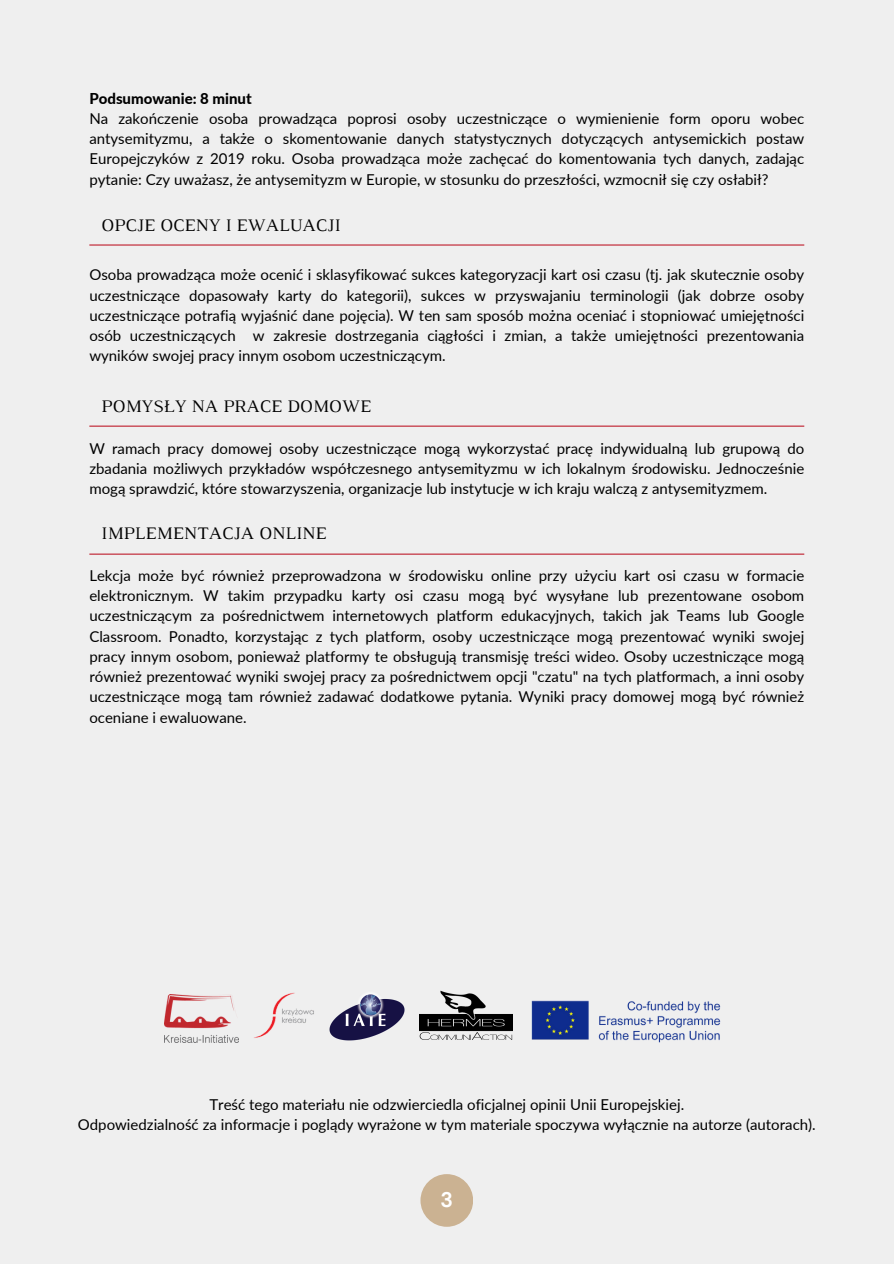
<style>
.page{position:relative;width:894px;height:1264px;background:#fff}
.page>*{position:absolute;margin:0;border:0;box-sizing:border-box;transform-origin:0 0}
.t1{font:700 21px "DM Sans";color:#fff}
.t2{font:18px "Luthier";color:#000}
.t3{font:15px/20.2px "Lato";color:#000;text-align:justify}
.t4{font:800 15px "Lato";color:#000}
</style>
<div class="page">
<div style="left:0;top:0;width:893px;height:1263px;background:#efefef"></div>
<hr style="left:89px;top:244px;width:715px;height:1px;background:#bf1e2d">
<div style="left:420px;top:1174px;width:53px;height:52px;background:#cbb292;border-radius:50%"></div>
<hr style="left:89px;top:425px;width:715px;height:2px;background:#bf1e2d">
<hr style="left:89px;top:553px;width:715px;height:1px;background:#bf1e2d">
<img style="left:164px;top:994px;width:74px;height:48px">
<img style="left:329px;top:993px;width:76px;height:48px">
<img style="left:420px;top:990px;width:92px;height:49px">
<img style="left:531px;top:1000px;width:190px;height:43px">
<img style="left:238px;top:992px;width:76px;height:51px">
<p class="t4" style="left:89px;top:89px;width:164px">Podsumowanie: 8 minut</p>
<p class="t3" style="left:89px;top:108px;width:716px">Na zakończenie osoba prowadząca poprosi osoby uczestniczące o wymienienie form oporu wobec antysemityzmu, a także o skomentowanie danych statystycznych dotyczących antysemickich postaw Europejczyków z 2019 roku. Osoba prowadząca może zachęcać do komentowania tych danych, zadając pytanie: Czy uważasz, że antysemityzm w Europie, w stosunku do przeszłości, wzmocnił się czy osłabił?</p>
<p class="t2" style="left:101px;top:218px;width:241px">OPCJE OCENY I EWALUACJI</p>
<p class="t3" style="left:89px;top:264px;width:716px">Osoba prowadząca może ocenić i sklasyfikować sukces kategoryzacji kart osi czasu (tj. jak skutecznie osoby uczestniczące dopasowały karty do kategorii), sukces w przyswajaniu terminologii (jak dobrze osoby uczestniczące potrafią wyjaśnić dane pojęcia). W ten sam sposób można oceniać i stopniować umiejętności osób uczestniczących w zakresie dostrzegania ciągłości i zmian, a także umiejętności prezentowania wyników swojej pracy innym osobom uczestniczącym.</p>
<p class="t2" style="left:101px;top:399px;width:271px">POMYSŁY NA PRACE DOMOWE</p>
<h1 class="t3" style="left:89px;top:437px;width:716px">W ramach pracy domowej osoby uczestniczące mogą wykorzystać pracę indywidualną lub grupową do zbadania możliwych przykładów współczesnego antysemityzmu w ich lokalnym środowisku. Jednocześnie mogą sprawdzić, które stowarzyszenia, organizacje lub instytucje w ich kraju walczą z antysemityzmem.</h1>
<p class="t2" style="left:101px;top:527px;width:227px">IMPLEMENTACJA ONLINE</p>
<h1 class="t3" style="left:89px;top:565px;width:716px">Lekcja może być również przeprowadzona w środowisku online przy użyciu kart osi czasu w formacie elektronicznym. W takim przypadku karty osi czasu mogą być wysyłane lub prezentowane osobom uczestniczącym za pośrednictwem internetowych platform edukacyjnych, takich jak Teams lub Google Classroom. Ponadto, korzystając z tych platform, osoby uczestniczące mogą prezentować wyniki swojej pracy innym osobom, ponieważ platformy te obsługują transmisję treści wideo. Osoby uczestniczące mogą również prezentować wyniki swojej pracy za pośrednictwem opcji "czatu" na tych platformach, a inni osoby uczestniczące mogą tam również zadawać dodatkowe pytania. Wyniki pracy domowej mogą być również oceniane i ewaluowane.</h1>
<p class="t3" style="left:209px;top:1093px;width:476px">Treść tego materiału nie odzwierciedla oficjalnej opinii Unii Europejskiej.</p>
<p class="t3" style="left:78px;top:1114px;width:739px">Odpowiedzialność za informacje i poglądy wyrażone w tym materiale spoczywa wyłącznie na autorze (autorach).</p>
<h1 class="t1" style="left:440px;top:1186px;width:14px">3</h1>
</div>
